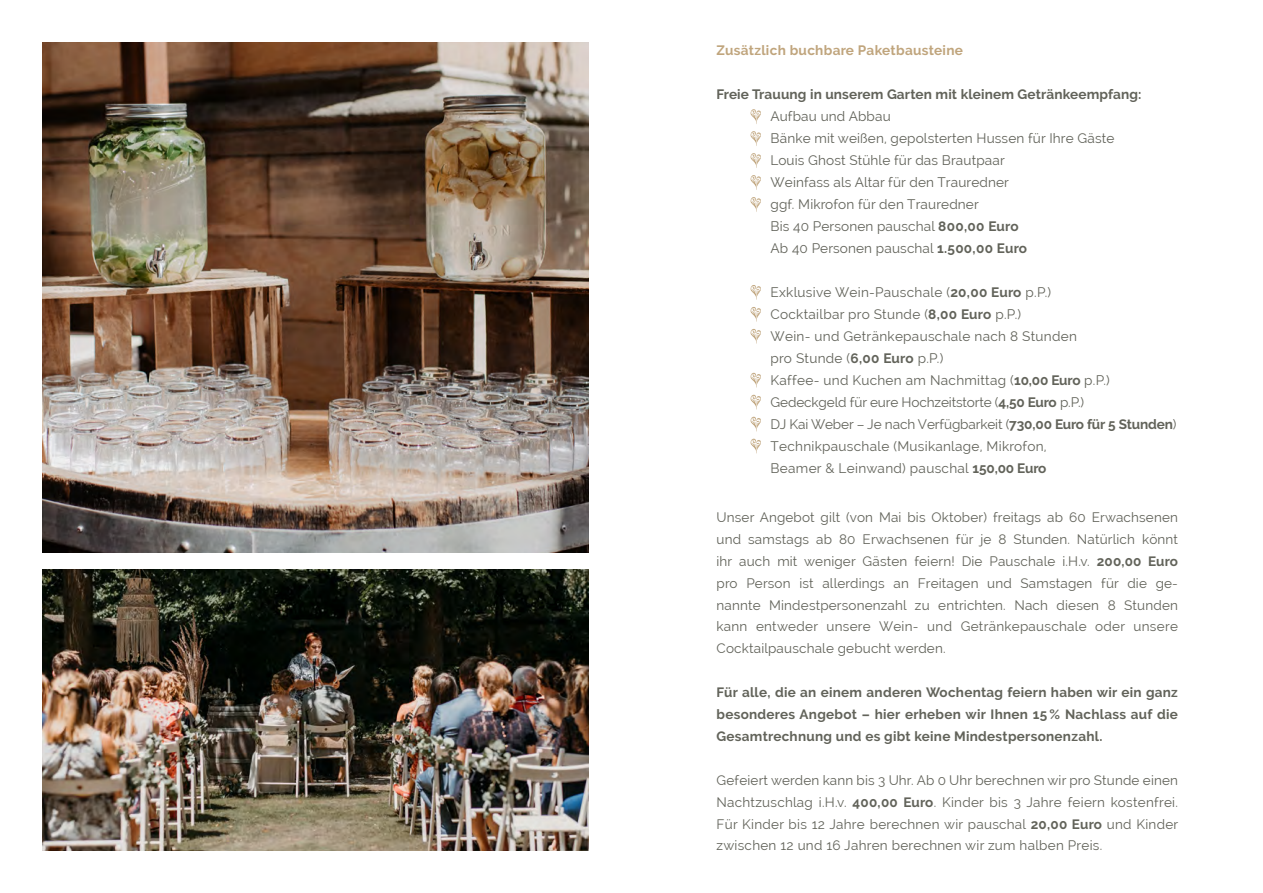
<style>
.page{position:relative;width:1263px;height:893px;background:#fff}
.page>*{position:absolute;margin:0;border:0;box-sizing:border-box;transform-origin:0 0}
.t1{font:13.65px/21.9px "Raleway";letter-spacing:.01em;color:#62635a}
.t2{font:700 13.65px "Raleway";letter-spacing:.01em;color:#62635a}
.t3{font:700 13.65px "Raleway";letter-spacing:.02em;color:#c0a57d}
.t4{font:13.5px/21.9px "Raleway";letter-spacing:.02em;color:#62635a;text-align:justify}
.t5{font:700 13.5px/21.9px "Raleway";letter-spacing:.02em;color:#62635a;text-align:justify}
.s1{font-weight:700}
</style>
<div class="page">
<img style="left:43px;top:570px;width:546px;height:280px">
<svg style="left:750px;top:109px;width:11px;height:15px"></svg>
<svg style="left:750px;top:131px;width:11px;height:15px"></svg>
<svg style="left:750px;top:153px;width:11px;height:15px"></svg>
<svg style="left:750px;top:175px;width:11px;height:15px"></svg>
<svg style="left:750px;top:197px;width:11px;height:15px"></svg>
<svg style="left:750px;top:285px;width:11px;height:15px"></svg>
<svg style="left:750px;top:307px;width:11px;height:15px"></svg>
<svg style="left:750px;top:329px;width:11px;height:15px"></svg>
<svg style="left:750px;top:372px;width:11px;height:16px"></svg>
<svg style="left:750px;top:394px;width:11px;height:16px"></svg>
<svg style="left:750px;top:416px;width:11px;height:16px"></svg>
<svg style="left:750px;top:438px;width:11px;height:16px"></svg>
<img style="left:43px;top:43px;width:546px;height:510px">
<p class="t3" style="left:716px;top:43px;width:248px">Zusätzlich buchbare Paketbausteine</p>
<p class="t2" style="left:716px;top:87px;width:426px">Freie Trauung in unserem Garten mit kleinem Getränkeempfang:</p>
<p class="t1" style="left:770px;top:105px;width:345px">Aufbau und Abbau<br>Bänke mit weißen, gepolsterten Hussen für Ihre Gäste Louis Ghost Stühle für das Brautpaar<br>Weinfass als Altar für den Trauredner<br>ggf. Mikrofon für den Trauredner<br>Bis 40 Personen pauschal <span class="s1">800,00 Euro<br></span>Ab 40 Personen pauschal <span class="s1">1.500,00 Euro</span></p>
<p class="t1" style="left:770px;top:281px;width:408px">Exklusive Wein-Pauschale (<span class="s1">20,00 Euro</span> p.P.)<br>Cocktailbar pro Stunde (<span class="s1">8,00 Euro</span> p.P.)<br>Wein- und Getränkepauschale nach 8 Stunden<br>pro Stunde (<span class="s1">6,00 Euro</span> p.P.)<br>Kaffee- und Kuchen am Nachmittag (<span class="s1">10,00 Euro</span> p.P.)<br>Gedeckgeld für eure Hochzeitstorte (<span class="s1">4,50 Euro</span> p.P.)<br>DJ Kai Weber – Je nach Verfügbarkeit (<span class="s1">730,00 Euro für 5 Stunden</span>)<br>Technikpauschale (Musikanlage, Mikrofon,<br>Beamer &amp; Leinwand) pauschal <span class="s1">150,00 Euro</span></p>
<p class="t4" style="left:716px;top:506px;width:463px">Unser Angebot gilt (von Mai bis Oktober) freitags ab 60 Erwachsenen und samstags ab 80 Erwachsenen für je 8 Stunden. Natürlich könnt ihr auch mit weniger Gästen feiern! Die Pauschale i.H.v. <span class="s1">200,00 Euro </span>pro Person ist allerdings an Freitagen und Samstagen für die ge&shy;nannte Mindestpersonenzahl zu entrichten. Nach diesen 8 Stunden kann entweder unsere Wein- und Getränkepauschale oder unsere Cocktailpauschale gebucht werden.</p>
<p class="t5" style="left:716px;top:681px;width:463px">Für alle, die an einem anderen Wochentag feiern haben wir ein ganz besonderes Angebot – hier erheben wir Ihnen 15 % Nachlass auf die Gesamtrechnung und es gibt keine Mindestpersonenzahl.</p>
<p class="t4" style="left:716px;top:769px;width:463px">Gefeiert werden kann bis 3 Uhr. Ab 0 Uhr berechnen wir pro Stunde einen Nachtzuschlag i.H.v. <span class="s1">400,00 Euro</span>. Kinder bis 3 Jahre feiern kostenfrei.<br>Für Kinder bis 12 Jahre berechnen wir pauschal <span class="s1">20,00 Euro</span> und Kinder zwischen 12 und 16 Jahren berechnen wir zum halben Preis.</p>
</div>
